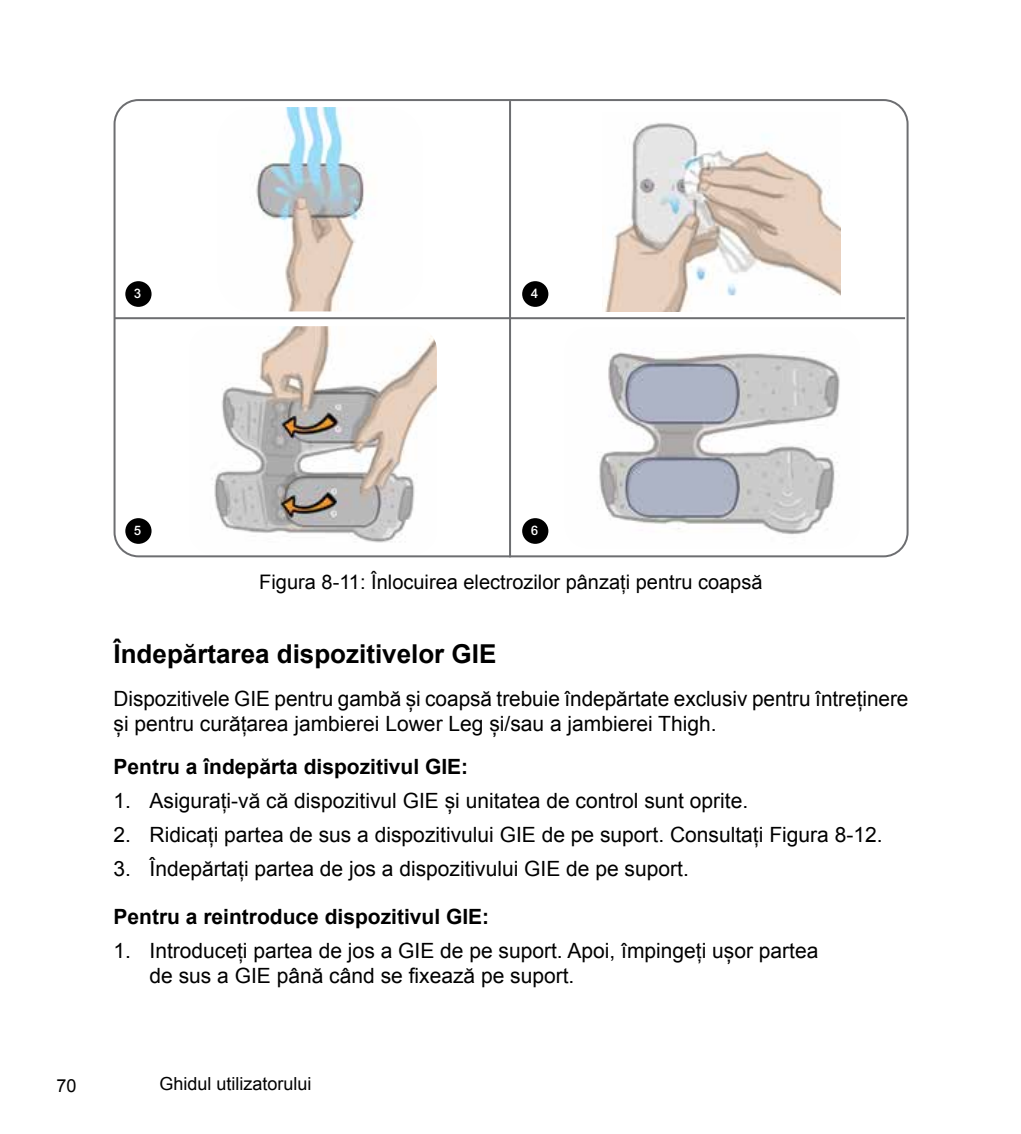
<style>
.page{position:relative;width:1021px;height:1134px;background:#fff}
.page>*{position:absolute;margin:0;border:0;box-sizing:border-box;transform-origin:0 0}
.t1{font:700 26px "Arial";color:#000}
.t2{font:21px/25px "Arial";color:#000}
.t3{font:700 21px "Arial";color:#000}
.t4{font:20px "Arial";color:#000}
.t5{font:18px "Arial";color:#000}
.t6{font:14px "Arial Mdm";color:#fff}
</style>
<div class="page">
<div style="left:125px;top:281px;width:27px;height:26px;background:#000;border-radius:50%"></div>
<div style="left:522px;top:281px;width:26px;height:26px;background:#000;border-radius:50%"></div>
<div style="left:125px;top:518px;width:27px;height:26px;background:#000;border-radius:50%"></div>
<div style="left:522px;top:518px;width:26px;height:26px;background:#000;border-radius:50%"></div>
<img style="left:597px;top:351px;width:243px;height:184px">
<img style="left:211px;top:326px;width:226px;height:217px">
<img style="left:256px;top:107px;width:109px;height:204px">
<img style="left:602px;top:123px;width:238px;height:188px">
<hr style="left:509px;top:101px;width:2px;height:456px;background:#6d6e71">
<hr style="left:114px;top:317px;width:791px;height:2px;background:#6d6e71">
<p class="t6" style="left:135px;top:286px;width:9px">3</p>
<p class="t6" style="left:531px;top:285px;width:9px">4</p>
<p class="t6" style="left:135px;top:522px;width:9px">5</p>
<p class="t6" style="left:531px;top:523px;width:9px">6</p>
<p class="t4" style="left:259px;top:568px;width:505px">Figura 8-11: Înlocuirea electrozilor pânzați pentru coapsă</p>
<p class="t1" style="left:114px;top:636px;width:384px">Îndepărtarea dispozitivelor GIE</p>
<p class="t2" style="left:114px;top:686px;width:796px">Dispozitivele GIE pentru gambă și coapsă trebuie îndepărtate exclusiv pentru întreținere și pentru curățarea jambierei Lower Leg și/sau a jambierei Thigh.</p>
<p class="t3" style="left:114px;top:752px;width:356px">Pentru a îndepărta dispozitivul GIE:</p>
<p class="t2" style="left:114px;top:788px;width:636px">1. Asigurați-vă că dispozitivul GIE și unitatea de control sunt oprite.</p>
<p class="t2" style="left:114px;top:822px;width:770px">2. Ridicați partea de sus a dispozitivului GIE de pe suport. Consultați Figura 8-12.</p>
<p class="t2" style="left:114px;top:856px;width:577px">3. Îndepărtați partea de jos a dispozitivului GIE de pe suport.</p>
<p class="t3" style="left:114px;top:902px;width:377px">Pentru a reintroduce dispozitivul GIE:</p>
<p class="t2" style="left:150px;top:938px;width:670px;text-indent:-36px">1. Introduceți partea de jos a GIE de pe suport. Apoi, împingeți ușor partea de sus a GIE până când se fixează pe suport.</p>
<p class="t5" style="left:56px;top:1073px;width:22px">70</p>
<p class="t5" style="left:159px;top:1071px;width:154px">Ghidul utilizatorului</p>
</div>
